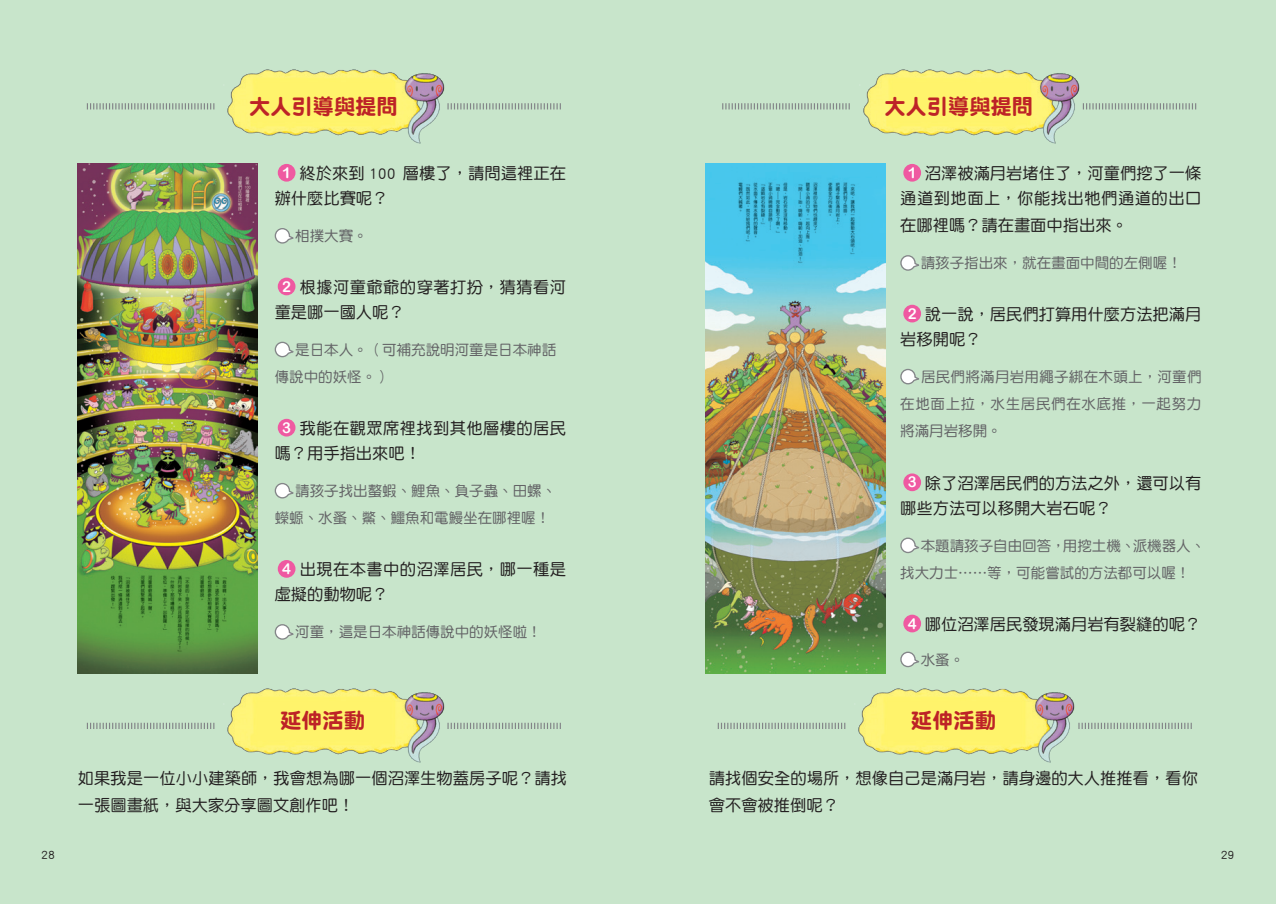
<style>
.page{position:relative;width:1276px;height:904px;background:#c8e5cb}
.page>*{position:absolute;margin:0;border:0;box-sizing:border-box;transform-origin:0 0}
.t1{font:21.25px "DF Yuan Std W9";color:#bd2327}
.t2{font:16.25px/25.1px "DF Yuan Std W5";color:#231f20}
.t3{font:16.25px/25.1px "DF Yuan Std W5";letter-spacing:.03em;color:#231f20}
.t4{font:16.25px/25.1px "DF Yuan Std W5";letter-spacing:.035em;color:#231f20;text-align:center}
.t5{font:16.25px/25.1px "DF Yuan Std W5";letter-spacing:.025em;color:#231f20}
.t6{font:14.5px/27px "DF Yuan Std W5";color:#636366}
.t7{font:12.5px "DF Yuan Std W5";color:#231f20}
.s1{font-family:"Arial Rounded MT Bold";font-size:15px;color:#fff}
</style>
<div class="page">
<img style="left:227px;top:688px;width:218px;height:75px">
<img style="left:858px;top:688px;width:217px;height:75px">
<svg style="left:87px;top:722px;width:127px;height:7px"></svg>
<svg style="left:718px;top:722px;width:127px;height:7px"></svg>
<svg style="left:447px;top:722px;width:114px;height:7px"></svg>
<svg style="left:1078px;top:722px;width:113px;height:7px"></svg>
<img style="left:227px;top:69px;width:228px;height:75px">
<img style="left:863px;top:69px;width:228px;height:75px">
<svg style="left:87px;top:103px;width:127px;height:6px"></svg>
<svg style="left:722px;top:103px;width:128px;height:6px"></svg>
<svg style="left:447px;top:103px;width:114px;height:6px"></svg>
<svg style="left:1082px;top:103px;width:114px;height:6px"></svg>
<img style="left:78px;top:163px;width:180px;height:510px">
<img style="left:705px;top:163px;width:180px;height:510px">
<div style="left:278px;top:164px;width:17px;height:18px;background:#ef59a1;border-radius:50%"></div>
<svg style="left:274px;top:228px;width:20px;height:16px"></svg>
<div style="left:278px;top:277px;width:17px;height:18px;background:#ef59a1;border-radius:50%"></div>
<svg style="left:274px;top:341px;width:20px;height:17px"></svg>
<div style="left:278px;top:419px;width:17px;height:17px;background:#ef59a1;border-radius:50%"></div>
<svg style="left:274px;top:483px;width:20px;height:16px"></svg>
<div style="left:278px;top:560px;width:17px;height:17px;background:#ef59a1;border-radius:50%"></div>
<svg style="left:274px;top:624px;width:20px;height:16px"></svg>
<div style="left:903px;top:164px;width:18px;height:18px;background:#ef59a1;border-radius:50%"></div>
<svg style="left:900px;top:255px;width:20px;height:16px"></svg>
<div style="left:903px;top:305px;width:18px;height:17px;background:#ef59a1;border-radius:50%"></div>
<svg style="left:900px;top:368px;width:19px;height:17px"></svg>
<div style="left:903px;top:473px;width:18px;height:18px;background:#ef59a1;border-radius:50%"></div>
<svg style="left:900px;top:537px;width:20px;height:17px"></svg>
<div style="left:903px;top:614px;width:18px;height:18px;background:#ef59a1;border-radius:50%"></div>
<svg style="left:900px;top:651px;width:20px;height:17px"></svg>
<h1 class="t1" style="left:249px;top:95px;width:150px">大人引導與提問</h1>
<h1 class="t1" style="left:884px;top:95px;width:150px">大人引導與提問</h1>
<p class="t2" style="left:275px;top:160px;width:293px;text-indent:7px"><span class="s1">1</span> 終於來到 100 層樓了，請問這裡正在辦什麼比賽呢？</p>
<p class="t6" style="left:295px;top:222px;width:74px">相撲大賽。</p>
<p class="t3" style="left:275px;top:274px;width:293px;text-indent:7px"><span class="s1">2</span> 根據河童爺爺的穿著打扮，猜猜看河童是哪一國人呢？</p>
<p class="t6" style="left:275px;top:336px;width:283px;text-indent:20px">是日本人。（可補充說明河童是日本神話傳說中的妖怪。）</p>
<p class="t5" style="left:275px;top:415px;width:293px;text-indent:8px"><span class="s1">3</span> 我能在觀眾席裡找到其他層樓的居民嗎？用手指出來吧！</p>
<p class="t6" style="left:275px;top:477px;width:283px;text-indent:20px">請孩子找出螯蝦、鯉魚、負子蟲、田螺、蠑螈、水蚤、鱉、鱷魚和電鰻坐在哪裡喔！</p>
<p class="t3" style="left:275px;top:556px;width:293px;text-indent:7px"><span class="s1">4</span> 出現在本書中的沼澤居民，哪一種是虛擬的動物呢？</p>
<p class="t6" style="left:295px;top:618px;width:248px">河童，這是日本神話傳說中的妖怪啦！</p>
<h1 class="t1" style="left:280px;top:708px;width:86px">延伸活動</h1>
<p class="t2" style="left:78px;top:764px;width:490px;line-height:27.1px">如果我是一位小小建築師，我會想為哪一個沼澤生物蓋房子呢？請找一張圖畫紙，與大家分享圖文創作吧！</p>
<p class="t4" style="left:900px;top:160px;width:303px"><span class="s1">1</span> 沼澤被滿月岩堵住了，河童們挖了一條通道到地面上，你能找出牠們通道的出口</p>
<p class="t2" style="left:900px;top:213px;width:229px">在哪裡嗎？請在畫面中指出來。</p>
<p class="t6" style="left:920px;top:249px;width:262px">請孩子指出來，就在畫面中間的左側喔！</p>
<p class="t2" style="left:900px;top:301px;width:303px;text-indent:8px"><span class="s1">2</span> 說一說，居民們打算用什麼方法把滿月岩移開呢？</p>
<p class="t6" style="left:900px;top:363px;width:303px;text-align:justify;text-indent:21px">居民們將滿月岩用繩子綁在木頭上，河童們在地面上拉，水生居民們在水底推，一起努力將滿月岩移開。</p>
<p class="t2" style="left:900px;top:470px;width:303px;text-indent:8px"><span class="s1">3</span> 除了沼澤居民們的方法之外，還可以有哪些方法可以移開大岩石呢？</p>
<p class="t6" style="left:900px;top:531px;width:306px;text-indent:20px">本題請孩子自由回答，用挖土機、派機器人、找大力士……等，可能嘗試的方法都可以喔！</p>
<p class="t2" style="left:908px;top:611px;width:295px"><span class="s1">4</span> 哪位沼澤居民發現滿月岩有裂縫的呢？</p>
<p class="t6" style="left:920px;top:645px;width:45px">水蚤。</p>
<h1 class="t1" style="left:911px;top:708px;width:86px">延伸活動</h1>
<p class="t2" style="left:709px;top:764px;width:490px;line-height:27.1px">請找個安全的場所，想像自己是滿月岩，請身邊的大人推推看，看你會不會被推倒呢？</p>
<p class="t7" style="left:41px;top:847px;width:15px">28</p>
<p class="t7" style="left:1220px;top:847px;width:15px">29</p>
</div>
